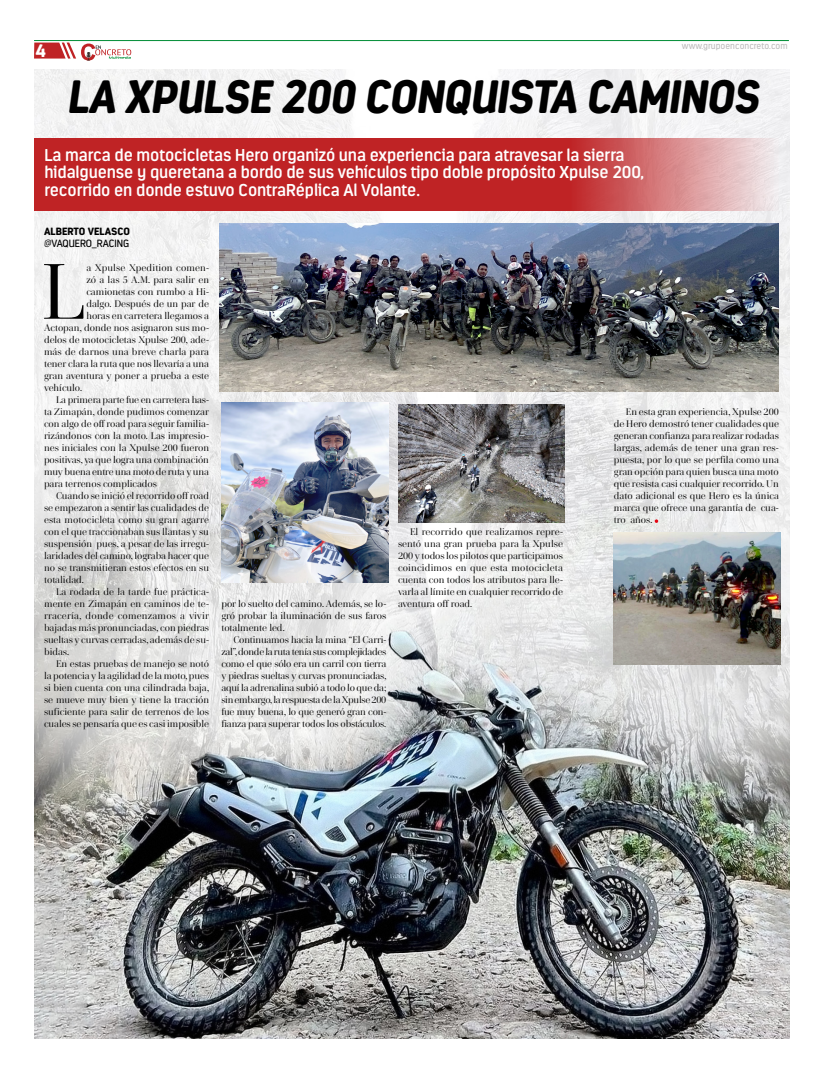
<style>
.page{position:relative;width:823px;height:1078px;background:#fff}
.page>*{position:absolute;margin:0;border:0;box-sizing:border-box;transform-origin:0 0}
.t1{font:78.9px "Cardillac";color:#000}
.t2{font:italic 900 46.6px "Estandar Rd";letter-spacing:-.01em;color:#000}
.t3{font:900 18px "Estandar Rd";color:#fff}
.t4{font:600 17.1px/17.6px "Estandar Rd";letter-spacing:-.005em;color:#fff}
.t5{font:10.5px "Estandar Rd";color:#000}
.t6{font:900 10.5px "Estandar Rd";color:#000}
.t7{font:9.6px/12px "Cardillac";color:#000;text-align:justify}
.t8{font:9.6px "Cardillac";letter-spacing:.02em;color:#000}
.t9{font:9px "Estandar Rd";color:#bdbcbc}
</style>
<div class="page">
<img style="left:34px;top:70px;width:755px;height:967px">
<img style="left:398px;top:405px;width:166px;height:118px">
<img style="left:221px;top:403px;width:167px;height:180px">
<img style="left:613px;top:533px;width:167px;height:131px">
<img style="left:220px;top:223px;width:558px;height:168px">
<svg style="left:34px;top:139px;width:753px;height:72px;fill:#bf2325"></svg>
<svg style="left:654px;top:519px;width:3px;height:4px"></svg>
<hr style="left:34px;top:40px;width:754px;height:1px;background:#008d36">
<svg style="left:34px;top:43px;width:97px;height:18px"></svg>
<h3 class="t3" style="left:36px;top:40px;width:12px">4</h3>
<p class="t9" style="left:681px;top:41px;width:107px">www.grupoenconcreto.com</p>
<h2 class="t2" style="left:67px;top:68px;width:693px">LA XPULSE 200 CONQUISTA CAMINOS</h2>
<h3 class="t4" style="left:44px;top:146px;width:600px">La marca de motocicletas Hero organizó una experiencia para atravesar la sierra hidalguense y queretana a bordo de sus vehículos tipo doble propósito Xpulse 200, recorrido en donde estuvo ContraRéplica Al Volante.</h3>
<p class="t6" style="left:44px;top:224px;width:87px">ALBERTO VELASCO</p>
<p class="t5" style="left:44px;top:237px;width:87px">@VAQUERO_RACING</p>
<h1 class="t1" style="left:41px;top:241px;width:46px">L</h1>
<p class="t7" style="left:86px;top:261px;width:124px">a Xpulse Xpedition comen-</p>
<p class="t7" style="left:86px;top:273px;width:124px">zó a las 5 A.M. para salir en</p>
<p class="t7" style="left:86px;top:285px;width:124px">camionetas con rumbo a Hi-</p>
<p class="t7" style="left:86px;top:297px;width:124px">dalgo. Después de un par de</p>
<p class="t7" style="left:86px;top:309px;width:124px">horas en carretera llegamos a</p>
<p class="t7" style="left:44px;top:321px;width:166px">Actopan, donde nos asignaron sus mo-</p>
<p class="t7" style="left:44px;top:333px;width:166px">delos de motocicletas Xpulse 200, ade-</p>
<p class="t7" style="left:44px;top:345px;width:166px">más de darnos una breve charla para</p>
<p class="t7" style="left:44px;top:357px;width:166px">tener clara la ruta que nos llevaría a una</p>
<p class="t7" style="left:44px;top:369px;width:166px">gran aventura y poner a prueba a este</p>
<p class="t7" style="left:44px;top:381px;width:39px">vehículo.</p>
<p class="t7" style="left:56px;top:393px;width:154px">La primera parte fue en carretera has-</p>
<p class="t7" style="left:44px;top:405px;width:166px">ta Zimapán, donde pudimos comenzar</p>
<p class="t7" style="left:44px;top:417px;width:166px">con algo de off road para seguir familia-</p>
<p class="t7" style="left:44px;top:429px;width:166px">rizándonos con la moto. Las impresio-</p>
<p class="t7" style="left:44px;top:441px;width:166px">nes iniciales con la Xpulse 200 fueron</p>
<p class="t7" style="left:44px;top:453px;width:166px">positivas, ya que logra una combinación</p>
<p class="t7" style="left:44px;top:465px;width:166px">muy buena entre una moto de ruta y una</p>
<p class="t7" style="left:44px;top:477px;width:114px">para terrenos complicados</p>
<p class="t7" style="left:56px;top:489px;width:154px">Cuando se inició el recorrido off road</p>
<p class="t7" style="left:44px;top:501px;width:166px">se empezaron a sentir las cualidades de</p>
<p class="t7" style="left:44px;top:513px;width:166px">esta motocicleta como su gran agarre</p>
<p class="t7" style="left:44px;top:525px;width:166px">con el que traccionaban sus llantas y su</p>
<p class="t7" style="left:44px;top:537px;width:166px">suspensión pues, a pesar de las irregu-</p>
<p class="t7" style="left:44px;top:549px;width:166px">laridades del camino, lograba hacer que</p>
<p class="t7" style="left:44px;top:561px;width:166px">no se transmitieran estos efectos en su</p>
<p class="t7" style="left:44px;top:573px;width:41px">totalidad.</p>
<p class="t7" style="left:56px;top:585px;width:154px">La rodada de la tarde fue práctica-</p>
<p class="t7" style="left:44px;top:597px;width:166px">mente en Zimapán en caminos de te-</p>
<p class="t8" style="left:44px;top:609px;width:166px">rracería, donde comenzamos a vivir</p>
<p class="t7" style="left:44px;top:621px;width:166px">bajadas más pronunciadas, con piedras</p>
<p class="t7" style="left:44px;top:633px;width:166px">sueltas y curvas cerradas, además de su-</p>
<p class="t7" style="left:44px;top:645px;width:27px">bidas.</p>
<p class="t7" style="left:56px;top:657px;width:154px">En estas pruebas de manejo se notó</p>
<p class="t7" style="left:44px;top:669px;width:166px">la potencia y la agilidad de la moto, pues</p>
<p class="t7" style="left:44px;top:681px;width:166px">si bien cuenta con una cilindrada baja,</p>
<p class="t7" style="left:44px;top:693px;width:166px">se mueve muy bien y tiene la tracción</p>
<p class="t7" style="left:44px;top:705px;width:166px">suficiente para salir de terrenos de los</p>
<p class="t7" style="left:44px;top:717px;width:166px">cuales se pensaría que es casi imposible</p>
<p class="t7" style="left:221px;top:597px;width:166px">por lo suelto del camino. Además, se lo&shy;gró probar la iluminación de sus faros totalmente led.</p>
<p class="t7" style="left:221px;top:633px;width:166px;text-indent:12px">Continuamos hacia la mina “El Carri&shy;zal”, donde la ruta tenía sus complejidades como el que sólo era un carril con tierra y piedras sueltas y curvas pronunciadas, aquí la adrenalina subió a todo lo que da; sin embargo, la respuesta de la Xpulse 200 fue muy buena, lo que generó gran con&shy;fianza para superar todos los obstáculos.</p>
<p class="t7" style="left:398px;top:525px;width:166px;text-indent:12px">El recorrido que realizamos repre&shy;sentó una gran prueba para la Xpulse 200 y todos los pilotos que participamos coincidimos en que esta motocicleta cuenta con todos los atributos para lle&shy;varla al límite en cualquier recorrido de aventura off road.</p>
<p class="t7" style="left:613px;top:405px;width:166px;text-indent:12px">En esta gran experiencia, Xpulse 200 de Hero demostró tener cualidades que generan confianza para realizar rodadas largas, además de tener una gran res&shy;puesta, por lo que se perfila como una gran opción para quien busca una moto que resista casi cualquier recorrido. Un dato adicional es que Hero es la única marca que ofrece una garantía de cua&shy;tro años.</p>
</div>
